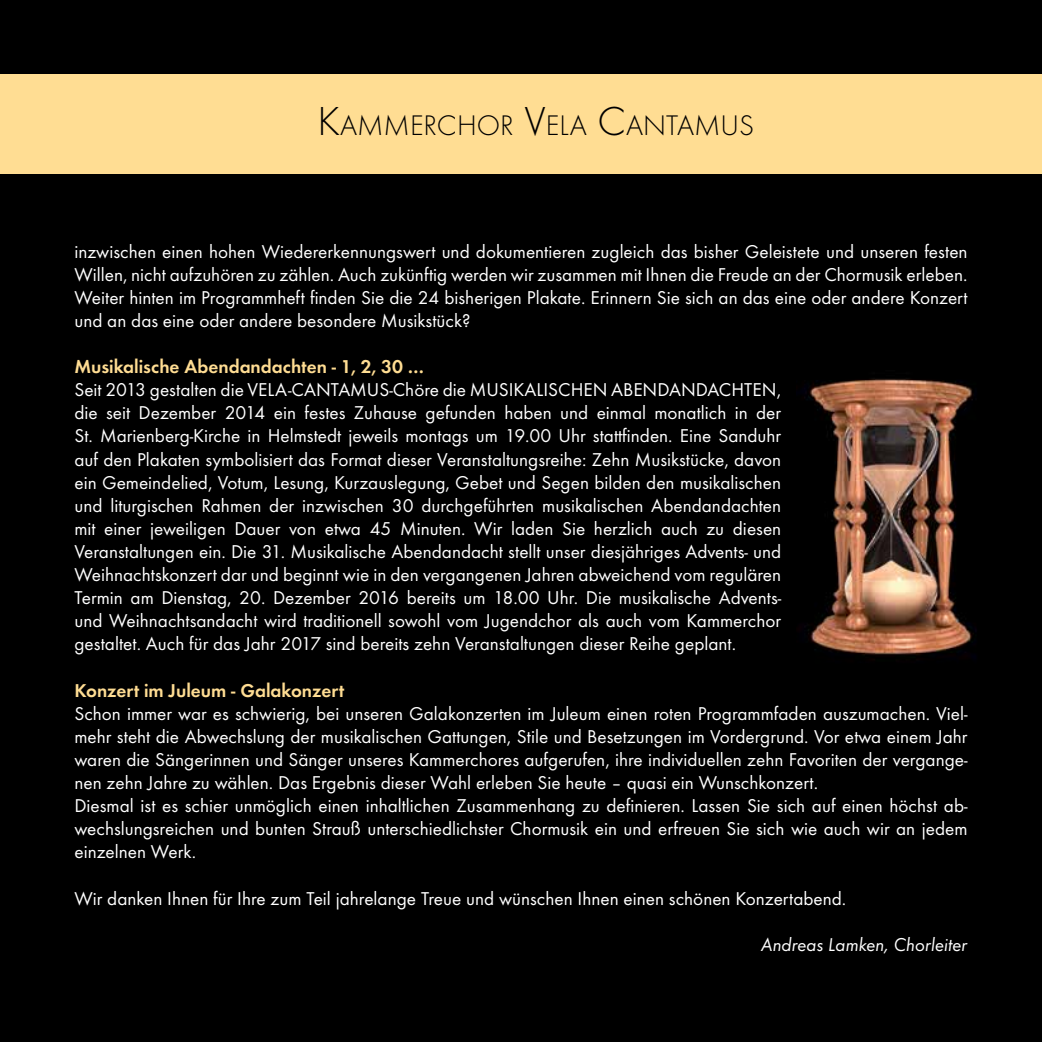
<style>
.page{position:relative;width:1042px;height:1042px;background:#000}
.page>*{position:absolute;margin:0;border:0;box-sizing:border-box;transform-origin:0 0}
.t1{font:300 29.4px "Futura T";color:#000}
.t2{font:19.25px/23.1px "Futura T";color:#fff;text-align:justify}
.t3{font:600 19.25px "Futura T";color:#ffdd93}
.t4{font:italic 19.25px "Futura T";color:#fff}
.s1{font-size:42px}
</style>
<div class="page">
<div style="left:0;top:74px;width:1042px;height:100px;background:#ffdd93"></div>
<img style="left:801px;top:378px;width:175px;height:282px">
<h1 class="t1" style="left:317px;top:108px;width:438px"><span class="s1">K</span>AMMERCHOR <span class="s1">V</span>ELA <span class="s1">C</span>ANTAMUS</h1>
<p class="t2" style="left:74px;top:239px;width:895px">inzwischen einen hohen Wiedererkennungswert und dokumentieren zugleich das bisher Geleistete und unseren festen Willen, nicht aufzuhören zu zählen. Auch zukünftig werden wir zusammen mit Ihnen die Freude an der Chormusik erleben.<br>Weiter hinten im Programmheft finden Sie die 24 bisherigen Plakate. Erinnern Sie sich an das eine oder andere Konzert und an das eine oder andere besondere Musikstück?</p>
<p class="t3" style="left:74px;top:355px;width:351px">Musikalische Abendandachten - 1, 2, 30 …</p>
<p class="t2" style="left:74px;top:378px;width:708px">Seit 2013 gestalten die VELA-CANTAMUS-Chöre die MUSIKALISCHEN ABENDANDACHTEN, die seit Dezember 2014 ein festes Zuhause gefunden haben und einmal monatlich in der St. Marienberg-Kirche in Helmstedt jeweils montags um 19.00 Uhr stattfinden. Eine Sanduhr auf den Plakaten symbolisiert das Format dieser Veranstaltungsreihe: Zehn Musikstücke, davon ein Gemeindelied, Votum, Lesung, Kurzauslegung, Gebet und Segen bilden den musikalischen und liturgischen Rahmen der inzwischen 30 durchgeführten musikalischen Abendandachten mit einer jeweiligen Dauer von etwa 45 Minuten. Wir laden Sie herzlich auch zu diesen Veranstaltungen ein. Die 31. Musikalische Abendandacht stellt unser diesjähriges Advents- und Weihnachtskonzert dar und beginnt wie in den vergangenen Jahren abweichend vom regulären Termin am Dienstag, 20. Dezember 2016 bereits um 18.00 Uhr. Die musikalische Advents&shy;und Weihnachtsandacht wird traditionell sowohl vom Jugendchor als auch vom Kammerchor gestaltet. Auch für das Jahr 2017 sind bereits zehn Veranstaltungen dieser Reihe geplant.</p>
<p class="t3" style="left:74px;top:679px;width:271px">Konzert im Juleum - Galakonzert</p>
<p class="t2" style="left:74px;top:701px;width:895px;text-align:left">Schon immer war es schwierig, bei unseren Galakonzerten im Juleum einen roten Programmfaden auszumachen. Viel&shy;mehr steht die Abwechslung der musikalischen Gattungen, Stile und Besetzungen im Vordergrund. Vor etwa einem Jahr waren die Sängerinnen und Sänger unseres Kammerchores aufgerufen, ihre individuellen zehn Favoriten der vergange&shy;nen zehn Jahre zu wählen. Das Ergebnis dieser Wahl erleben Sie heute – quasi ein Wunschkonzert.<br>Diesmal ist es schier unmöglich einen inhaltlichen Zusammenhang zu definieren. Lassen Sie sich auf einen höchst ab&shy;wechslungsreichen und bunten Strauß unterschiedlichster Chormusik ein und erfreuen Sie sich wie auch wir an jedem einzelnen Werk.</p>
<p class="t2" style="left:74px;top:886px;width:773px">Wir danken Ihnen für Ihre zum Teil jahrelange Treue und wünschen Ihnen einen schönen Konzertabend.</p>
<p class="t4" style="left:761px;top:933px;width:208px">Andreas Lamken, Chorleiter</p>
</div>
